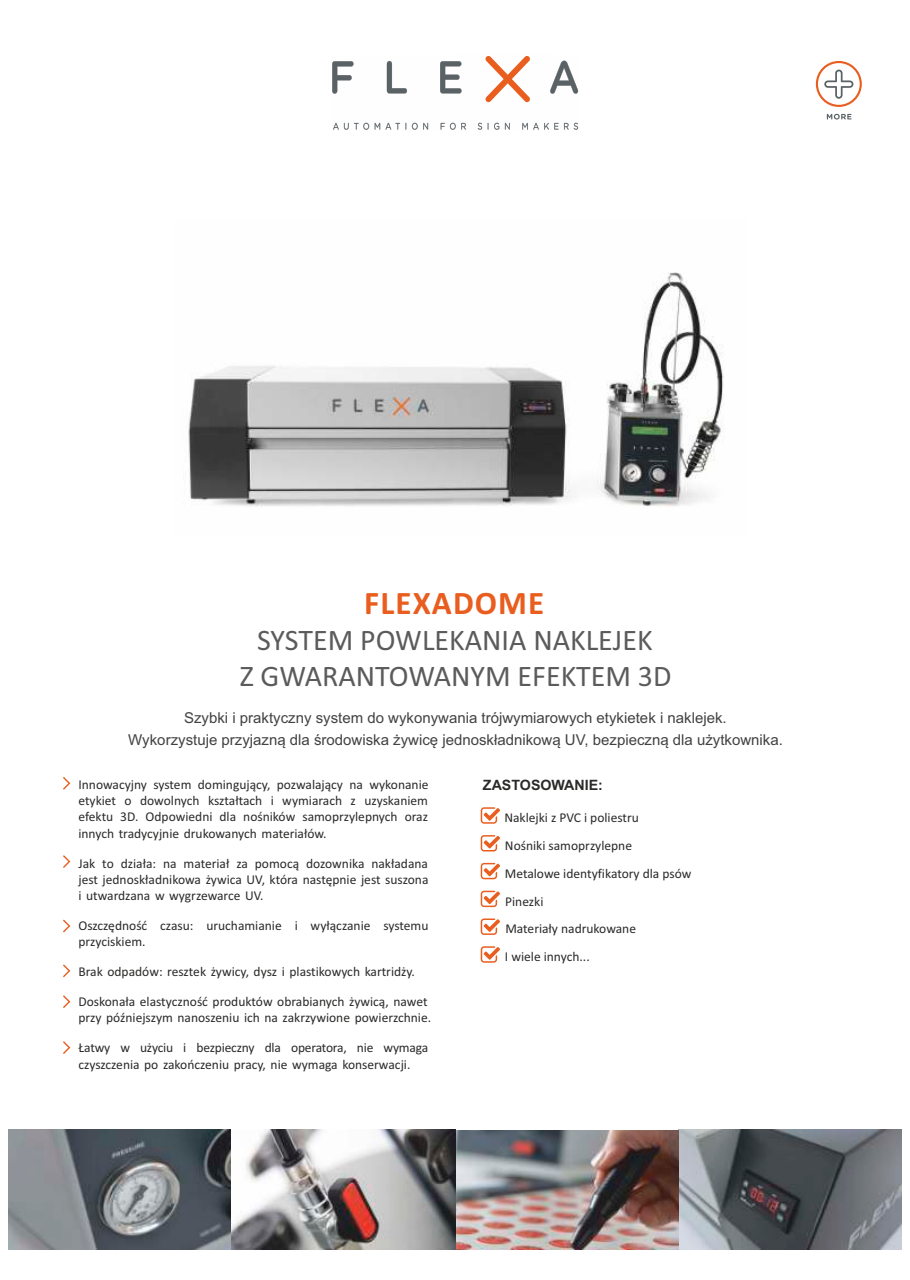
<style>
.page{position:relative;width:910px;height:1280px;background:#fff}
.page>*{position:absolute;margin:0;border:0;box-sizing:border-box;transform-origin:0 0}
.t1{font:700 33px "Calibri";letter-spacing:.035em;color:#e95d1f}
.t2{font:30px/36px "Calibri";color:#5c5b5b;text-align:center}
.t3{font:15px/22.5px "Arial";color:#424242;text-align:center}
.t4{font:700 14.25px "Arial";color:#2a2a29}
.t5{font:13.5px/16.2px "Calibri";color:#2a2a29}
</style>
<div class="page">
<img style="left:232px;top:1130px;width:670px;height:119px">
<svg style="left:9px;top:1130px;width:223px;height:119px;background:#6c7278"></svg>
<img style="left:188px;top:272px;width:536px;height:235px">
<svg style="left:827px;top:114px;width:24px;height:6px"></svg>
<svg style="left:816px;top:61px;width:46px;height:46px"></svg>
<svg style="left:332px;top:61px;width:22px;height:33px"></svg>
<svg style="left:387px;top:61px;width:20px;height:33px"></svg>
<svg style="left:440px;top:61px;width:22px;height:33px"></svg>
<svg style="left:550px;top:61px;width:28px;height:33px"></svg>
<svg style="left:485px;top:56px;width:45px;height:46px"></svg>
<svg style="left:333px;top:123px;width:36px;height:7px"></svg>
<svg style="left:375px;top:123px;width:53px;height:7px"></svg>
<svg style="left:441px;top:123px;width:25px;height:7px"></svg>
<svg style="left:478px;top:123px;width:4px;height:7px"></svg>
<svg style="left:488px;top:123px;width:11px;height:7px"></svg>
<svg style="left:505px;top:123px;width:5px;height:7px"></svg>
<svg style="left:522px;top:123px;width:56px;height:7px"></svg>
<svg style="left:63px;top:777px;width:7px;height:13px"></svg>
<svg style="left:63px;top:855px;width:7px;height:13px"></svg>
<svg style="left:63px;top:995px;width:7px;height:13px"></svg>
<svg style="left:63px;top:1041px;width:7px;height:13px"></svg>
<svg style="left:481px;top:807px;width:19px;height:17px"></svg>
<svg style="left:481px;top:835px;width:19px;height:16px"></svg>
<svg style="left:481px;top:863px;width:19px;height:16px"></svg>
<svg style="left:481px;top:891px;width:19px;height:16px"></svg>
<svg style="left:481px;top:918px;width:19px;height:17px"></svg>
<svg style="left:481px;top:946px;width:19px;height:17px"></svg>
<svg style="left:63px;top:919px;width:7px;height:13px"></svg>
<svg style="left:63px;top:964px;width:7px;height:13px"></svg>
<h1 class="t1" style="left:364px;top:589px;width:182px">FLEXADOME</h1>
<h2 class="t2" style="left:240px;top:624px;width:433px">SYSTEM POWLEKANIA NAKLEJEK<br>Z GWARANTOWANYM EFEKTEM 3D</h2>
<p class="t3" style="left:128px;top:708px;width:656px">Szybki i praktyczny system do wykonywania trójwymiarowych etykietek i naklejek.<br>Wykorzystuje przyjazną dla środowiska żywicę jednoskładnikową UV, bezpieczną dla użytkownika.</p>
<p class="t5" style="left:78px;top:777px;width:352px">Innowacyjny system domingujący, pozwalający na wykonanie</p>
<p class="t4" style="left:483px;top:780px;width:122px">ZASTOSOWANIE:</p>
<p class="t5" style="left:78px;top:794px;width:351px;text-align:justify">etykiet o dowolnych kształtach i wymiarach z uzyskaniem efektu 3D. Odpowiedni dla nośników samoprzylepnych oraz innych tradycyjnie drukowanych materiałów.</p>
<p class="t5" style="left:78px;top:856px;width:351px;text-align:justify">Jak to działa: na materiał za pomocą dozownika nakładana jest jednoskładnikowa żywica UV, która następnie jest suszona i utwardzana w wygrzewarce UV.</p>
<p class="t5" style="left:78px;top:918px;width:352px">Oszczędność czasu: uruchamianie i wyłączanie systemu przyciskiem.</p>
<p class="t5" style="left:78px;top:965px;width:338px">Brak odpadów: resztek żywicy, dysz i plastikowych kartridży.</p>
<p class="t5" style="left:78px;top:995px;width:354px">Doskonała elastyczność produktów obrabianych żywicą, nawet przy późniejszym nanoszeniu ich na zakrzywione powierzchnie.</p>
<p class="t5" style="left:78px;top:1041px;width:351px">Łatwy w użyciu i bezpieczny dla operatora, nie wymaga czyszczenia po zakończeniu pracy, nie wymaga konserwacji.</p>
<p class="t5" style="left:504px;top:805px;width:189px;line-height:27.8px">Naklejki z PVC i poliestru<br>Nośniki samoprzylepne<br>Metalowe identyfikatory dla psów<br>Pinezki<br>Materiały nadrukowane<br>I wiele innych...</p>
</div>
